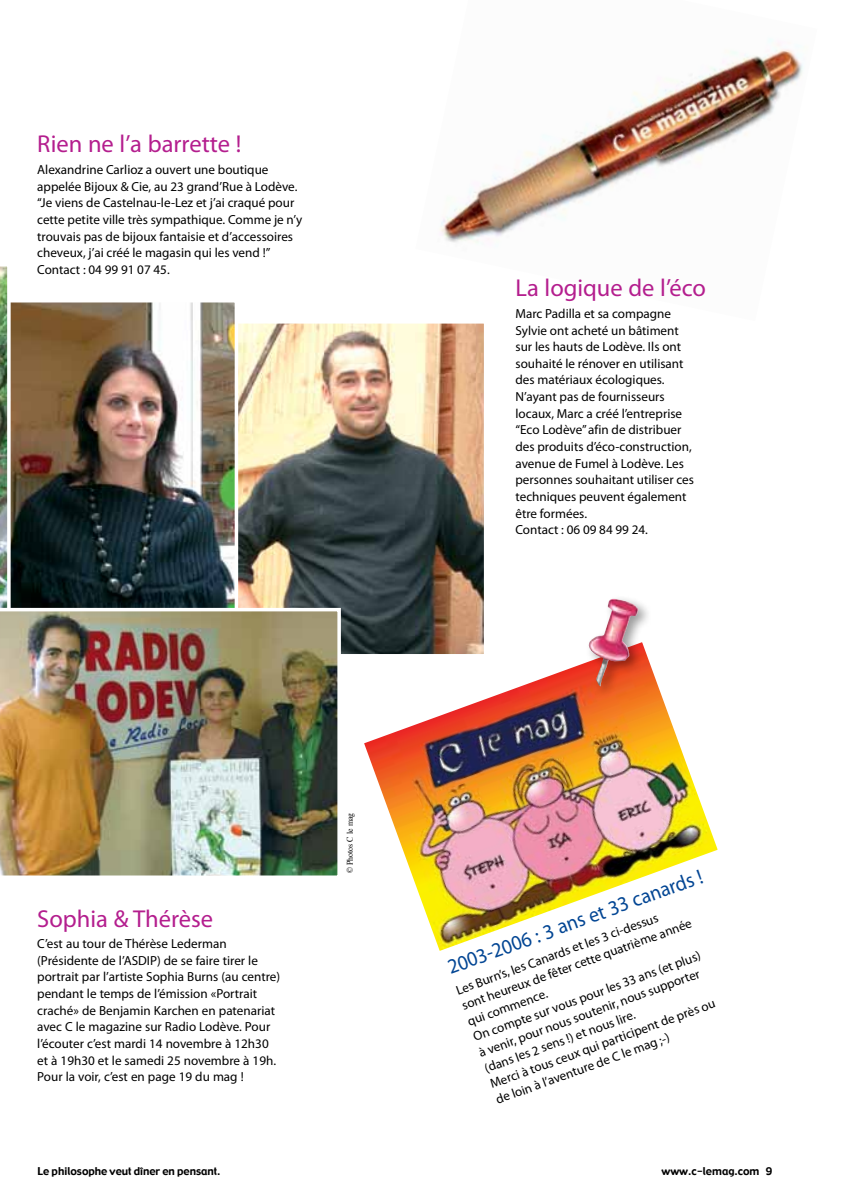
<style>
.page{position:relative;width:844px;height:1191px;background:#fff}
.page>*{position:absolute;margin:0;border:0;box-sizing:border-box;transform-origin:0 0}
.t1{font:24.5px "Myriad Pro";color:#b41e8e}
.t2{font:21px "Myriad Pro";color:#034694;scale:.95 1}
.t3{font:13.12px/16.6px "Myriad Pro";color:#000}
.t4{font:10.5px "Gadget";color:#000}
.t5{font:8.75px "Times";color:#000;scale:.9 1}
</style>
<div class="page">
<img style="left:440px;top:39px;width:363px;height:204px">
<img style="left:238px;top:325px;width:244px;height:327px">
<div style="left:233px;top:320px;width:254px;height:337px;border:4px solid #fff"></div>
<img style="left:11px;top:304px;width:222px;height:304px">
<div style="left:0;top:299px;width:238px;height:316px;border:4px solid #fff"></div>
<img style="left:357px;top:635px;width:361px;height:316px">
<img style="left:0;top:266px;width:11px;height:342px">
<img style="left:0;top:608px;width:341px;height:268px">
<div style="left:584px;top:594px;width:68px;height:106px;background:#000;opacity:.4"></div>
<img style="left:584px;top:599px;width:54px;height:87px">
<h1 class="t1" style="left:37px;top:129px;width:205px">Rien ne l’a barrette !</h1>
<p class="t3" style="left:37px;top:161px;width:266px">Alexandrine Carlioz a ouvert une boutique appelée Bijoux &amp; Cie, au 23 grand’Rue à Lodève. “Je viens de Castelnau-le-Lez et j’ai craqué pour cette petite ville très sympathique. Comme je n’y trouvais pas de bijoux fantaisie et d’accessoires cheveux, j’ai créé le magasin qui les vend !” Contact : 04 99 91 07 45.</p>
<h1 class="t1" style="left:515px;top:273px;width:192px">La logique de l’éco</h1>
<p class="t3" style="left:515px;top:305px;width:180px">Marc Padilla et sa compagne<br>Sylvie ont acheté un bâtiment sur les hauts de Lodève. Ils ont souhaité le rénover en utilisant des matériaux écologiques.<br>N’ayant pas de fournisseurs locaux, Marc a créé l’entreprise “Eco Lodève” afin de distribuer des produits d’éco-construction, avenue de Fumel à Lodève. Les personnes souhaitant utiliser ces techniques peuvent également être formées.<br>Contact : 06 09 84 99 24.</p>
<h1 class="t1" style="left:37px;top:903px;width:177px">Sophia &amp; Thérèse</h1>
<p class="t3" style="left:37px;top:935px;width:244px">C’est au tour de Thérèse Lederman (Présidente de l’ASDIP) de se faire tirer le portrait par l’artiste Sophia Burns (au centre) pendant le temps de l’émission «Portrait craché» de Benjamin Karchen en patenariat avec C le magazine sur Radio Lodève. Pour l’écouter c’est mardi 14 novembre à 12h30 et à 19h30 et le samedi 25 novembre à 19h.<br>Pour la voir, c’est en page 19 du mag !</p>
<p class="t5" style="left:341px;top:873px;width:69px;rotate:-90deg">© Photos C le mag</p>
<h2 class="t2" style="left:444px;top:955px;width:286px;rotate:-20deg">2003-2006 : 3 ans et 33 canards !</h2>
<p class="t3" style="left:453px;top:982px;width:245px;rotate:-20deg">Les Burn’s, les Canards et les 3 ci-dessus<br>sont heureux de fêtercette quatrième année qui commence.<br>On compte survous pourles 33 ans (et plus) à venir, pournous soutenir, nous supporter (dans les 2 sens !) et nous lire.<br>Merci à tous ceux qui participent de près ou de loin à l’aventure de C le mag ;-)</p>
<p class="t4" style="left:38px;top:1164px;width:184px">Le philosophe veut dîner en pensant.</p>
<p class="t4" style="left:661px;top:1164px;width:112px">www.c-lemag.com 9</p>
</div>
